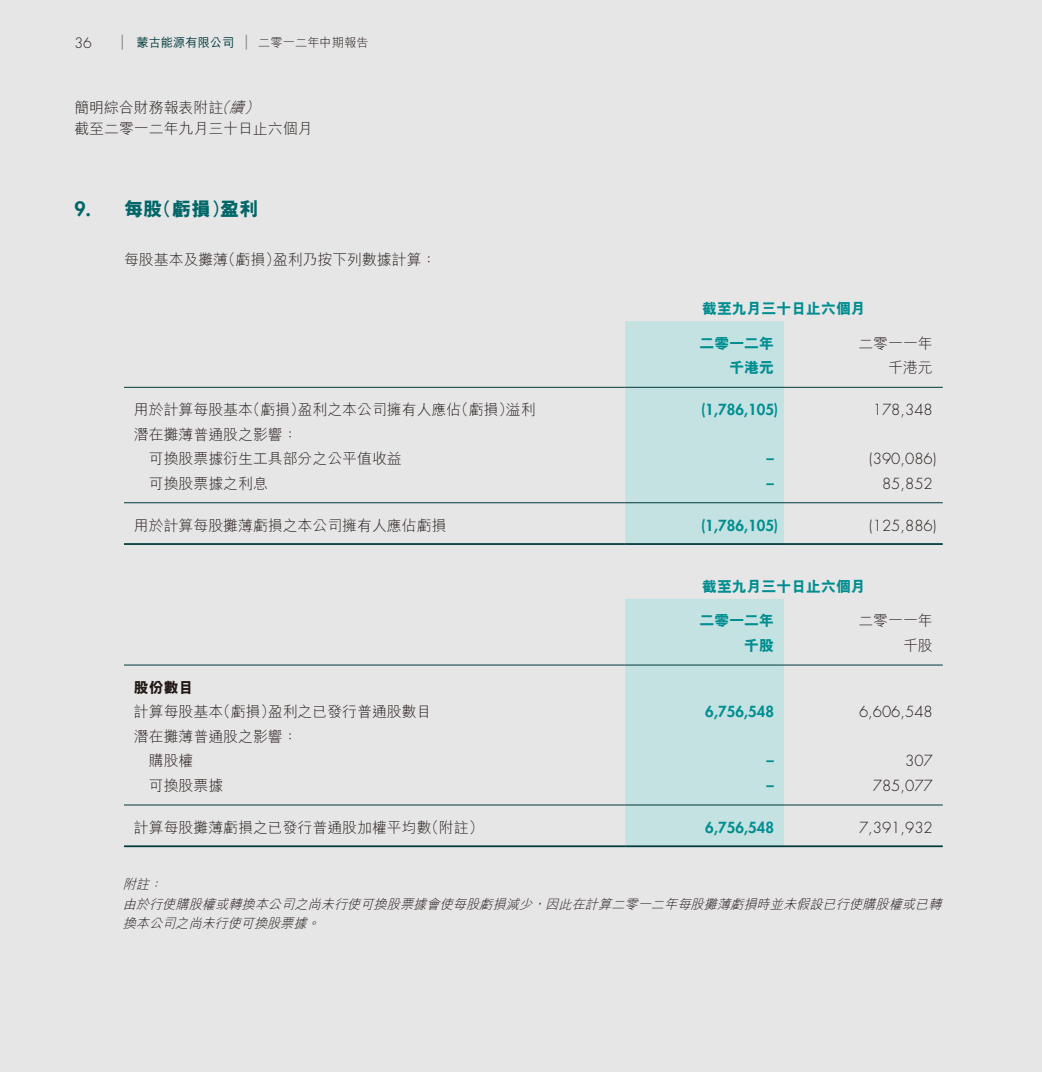
<style>
.page{position:relative;width:1042px;height:1072px;background:#fff}
.page>*{position:absolute;margin:0;border:0;box-sizing:border-box;transform-origin:0 0}
.t1{font:800 19.25px "M Hei HK";color:#006667}
.t2{font:300 14.88px/24.5px "M Hei HK";color:#231916}
.t3{font:300 14.88px "Futura Std";color:#231916}
.t4{font:800 14.88px "Futura Std";color:#008e90}
.t5{font:800 14.88px "M Hei HK";color:#008e90}
.t6{font:800 14.88px "M Hei HK";color:#231916}
.t7{font:300 14px "Futura Std";color:#231916}
.t8{font:italic 300 13.12px/19.2px "M Hei HK";color:#231916}
.t9{font:300 12.25px "M Hei HK";color:#231916}
.t10{font:500 12.25px "M Hei HK";color:#00393a}
.s1{font-style:italic}
.s2{font-family:"Futura Std"}
</style>
<div class="page">
<div style="left:0;top:0;width:1042px;height:1071px;background:#e6e6e7"></div>
<svg style="left:122px;top:35px;width:1px;height:15px"></svg>
<svg style="left:246px;top:35px;width:1px;height:15px"></svg>
<div style="left:625px;top:321px;width:159px;height:222px;background:#c5e2e3"></div>
<hr style="left:124px;top:387px;width:501px;height:1px;background:#00393a">
<hr style="left:625px;top:387px;width:159px;height:1px;background:#00393a">
<hr style="left:784px;top:387px;width:159px;height:1px;background:#00393a">
<hr style="left:124px;top:502px;width:501px;height:1px;background:#00393a">
<hr style="left:625px;top:502px;width:159px;height:1px;background:#00393a">
<hr style="left:784px;top:502px;width:159px;height:1px;background:#00393a">
<hr style="left:124px;top:543px;width:501px;height:2px;background:#00393a">
<hr style="left:625px;top:543px;width:159px;height:2px;background:#00393a">
<hr style="left:784px;top:543px;width:159px;height:2px;background:#00393a">
<div style="left:625px;top:599px;width:159px;height:246px;background:#c5e2e3"></div>
<hr style="left:124px;top:664px;width:501px;height:1px;background:#00393a">
<hr style="left:625px;top:664px;width:159px;height:1px;background:#00393a">
<hr style="left:784px;top:664px;width:159px;height:1px;background:#00393a">
<hr style="left:124px;top:804px;width:501px;height:1px;background:#00393a">
<hr style="left:625px;top:804px;width:159px;height:1px;background:#00393a">
<hr style="left:784px;top:804px;width:159px;height:1px;background:#00393a">
<hr style="left:124px;top:845px;width:501px;height:2px;background:#00393a">
<hr style="left:625px;top:845px;width:159px;height:2px;background:#00393a">
<hr style="left:784px;top:845px;width:159px;height:2px;background:#00393a">
<p class="t7" style="left:74px;top:34px;width:19px">36</p>
<p class="t10" style="left:136px;top:34px;width:99px">蒙古能源有限公司</p>
<p class="t9" style="left:258px;top:34px;width:112px">二零一二年中期報告</p>
<p class="t2" style="left:74px;top:96px;width:239px;line-height:21px">簡明綜合財務報表附註<span class="s1">（續）<br></span>截至二零一二年九月三十日止六個月</p>
<p class="t1" style="left:74px;top:196px;width:186px"><span class="s2">9.</span> 每股（虧損）盈利</p>
<p class="t2" style="left:124px;top:247px;width:314px">每股基本及攤薄（虧損）盈利乃按下列數據計算：</p>
<p class="t5" style="left:702px;top:299px;width:165px">截至九月三十日止六個月</p>
<p class="t5" style="left:699px;top:333px;width:76px">二零一二年</p>
<p class="t2" style="left:858px;top:330px;width:76px">二零一一年</p>
<p class="t5" style="left:729px;top:358px;width:46px">千港元</p>
<p class="t2" style="left:888px;top:355px;width:46px">千港元</p>
<p class="t2" style="left:134px;top:397px;width:403px">用於計算每股基本（虧損）盈利之本公司擁有人應佔（虧損）溢利</p>
<p class="t4" style="left:701px;top:400px;width:78px">(1,786,105)</p>
<p class="t3" style="left:873px;top:401px;width:61px">178,348</p>
<p class="t2" style="left:149px;top:421px;width:254px;text-indent:-15px">潛在攤薄普通股之影響：<br>可換股票據衍生工具部分之公平值收益</p>
<p class="t4" style="left:766px;top:449px;width:9px">–</p>
<p class="t3" style="left:869px;top:450px;width:69px">(390,086)</p>
<p class="t2" style="left:149px;top:470px;width:120px">可換股票據之利息</p>
<p class="t4" style="left:766px;top:474px;width:9px">–</p>
<p class="t3" style="left:882px;top:474px;width:52px">85,852</p>
<p class="t2" style="left:134px;top:512px;width:314px">用於計算每股攤薄虧損之本公司擁有人應佔虧損</p>
<p class="t4" style="left:701px;top:515px;width:78px">(1,786,105)</p>
<p class="t3" style="left:869px;top:516px;width:69px">(125,886)</p>
<p class="t5" style="left:702px;top:576px;width:165px">截至九月三十日止六個月</p>
<p class="t5" style="left:699px;top:611px;width:76px">二零一二年</p>
<p class="t2" style="left:858px;top:608px;width:76px">二零一一年</p>
<p class="t5" style="left:744px;top:635px;width:31px">千股</p>
<p class="t2" style="left:903px;top:632px;width:31px">千股</p>
<p class="t6" style="left:134px;top:677px;width:61px">股份數目</p>
<p class="t2" style="left:134px;top:699px;width:299px">計算每股基本（虧損）盈利之已發行普通股數目</p>
<p class="t4" style="left:705px;top:702px;width:70px">6,756,548</p>
<p class="t3" style="left:859px;top:703px;width:75px">6,606,548</p>
<p class="t2" style="left:149px;top:723px;width:150px;text-indent:-15px">潛在攤薄普通股之影響：購股權</p>
<p class="t4" style="left:766px;top:751px;width:9px">–</p>
<p class="t3" style="left:905px;top:752px;width:29px">307</p>
<p class="t2" style="left:149px;top:772px;width:76px">可換股票據</p>
<p class="t4" style="left:766px;top:776px;width:9px">–</p>
<p class="t3" style="left:873px;top:776px;width:61px">785,077</p>
<p class="t2" style="left:134px;top:814px;width:351px">計算每股攤薄虧損之已發行普通股加權平均數（附註）</p>
<p class="t4" style="left:705px;top:818px;width:70px">6,756,548</p>
<p class="t3" style="left:859px;top:818px;width:75px">7,391,932</p>
<p class="t8" style="left:123px;top:874px;width:825px">附註：<br>由於行使購股權或轉換本公司之尚未行使可換股票據會使每股虧損減少，因此在計算二零一二年每股攤薄虧損時並未假設已行使購股權或已轉換本公司之尚未行使可換股票據。</p>
</div>
